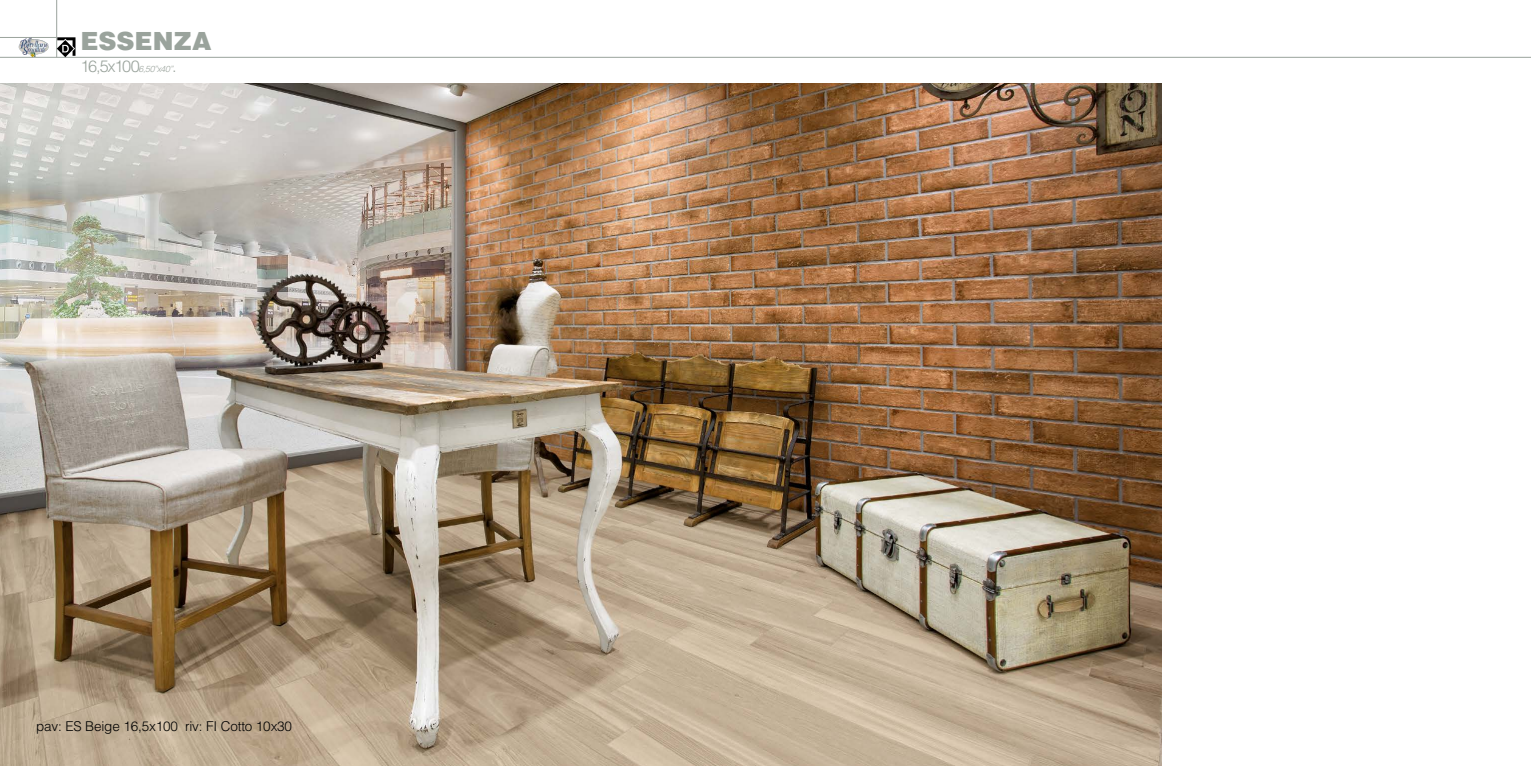
<style>
.page{position:relative;width:1531px;height:766px;background:#fff}
.page>*{position:absolute;margin:0;border:0;box-sizing:border-box;transform-origin:0 0}
.t1{font:900 25px "Helvetica LT Std";color:#9aa39c}
.t2{font:300 16.4px "Helvetica LT Std";letter-spacing:-.085em;color:#9aa39c}
.t3{font:300 13.5px "Helvetica LT Std";letter-spacing:-.01em;color:#000}
.s1{font-style:italic;font-size:8.7px}
</style>
<div class="page">
<img style="left:0;top:84px;width:1161px;height:681px">
<hr style="left:0;top:57px;width:1531px;height:1px;background:#9aa39c">
<hr style="left:57px;top:0;width:1px;height:57px;background:#9aa39c">
<hr style="left:0;top:37px;width:57px;height:1px;background:#9aa39c">
<svg style="left:57px;top:37px;width:18px;height:20px"></svg>
<img style="left:19px;top:38px;width:30px;height:19px">
<h1 class="t1" style="left:80px;top:25px;width:132px">ESSENZA</h1>
<p class="t2" style="left:80px;top:56px;width:98px">16,5x100<span class="s1">6,50”x40”</span>.</p>
<p class="t3" style="left:36px;top:717px;width:258px">pav: ES Beige 16,5x100 riv: FI Cotto 10x30</p>
</div>
